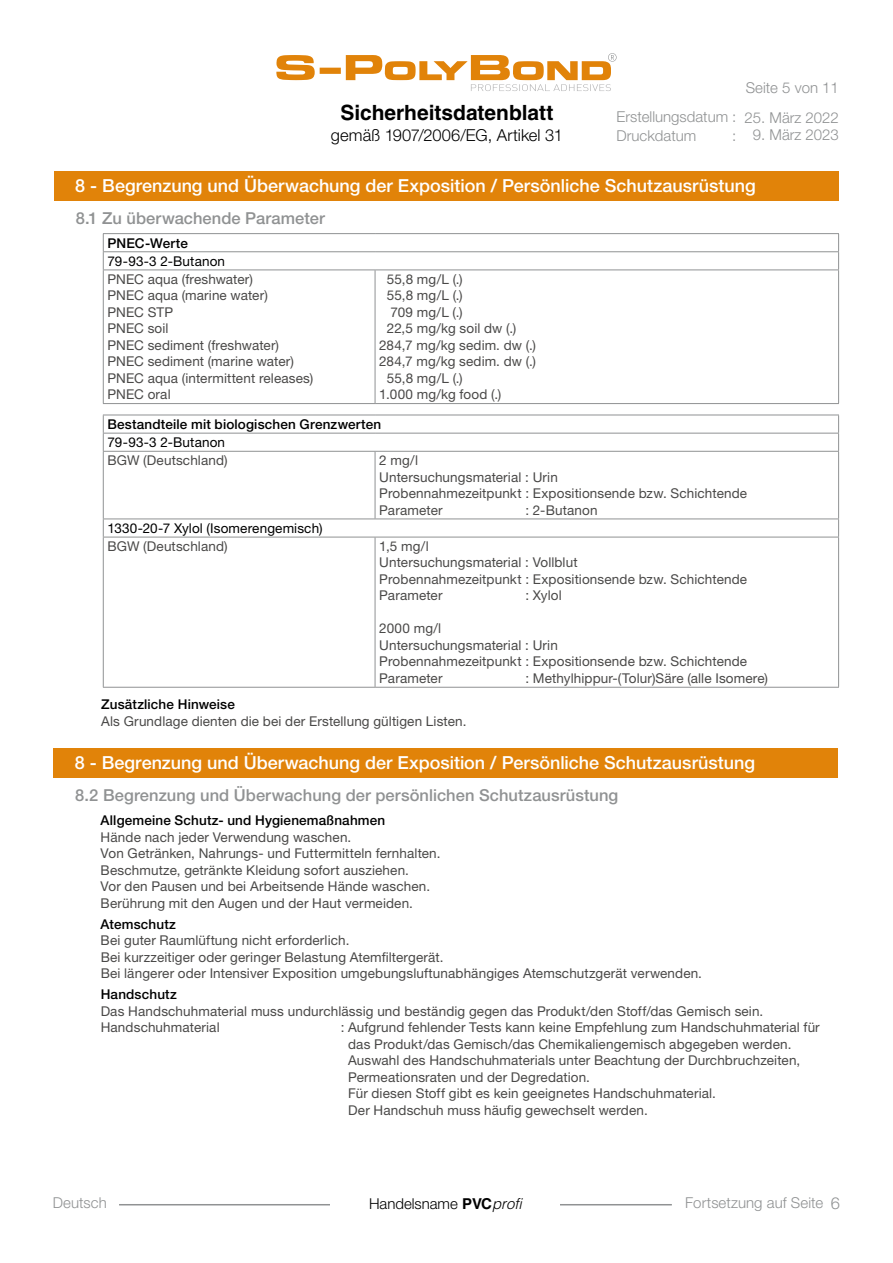
<style>
.page{position:relative;width:893px;height:1263px;background:#fff}
.page>*{position:absolute;margin:0;border:0;box-sizing:border-box;transform-origin:0 0}
.t1{font:700 21px "Helvetica LT Std";color:#000}
.t2{font:500 18px "Helvetica Neue LT Std";color:#fff}
.t3{font:500 16.5px "Helvetica Neue LT Std";letter-spacing:.005em;color:#909293}
.t4{font:300 16.5px "Helvetica Neue LT Std";letter-spacing:.005em;color:#000}
.t5{font:300 16.5px "Helvetica Neue LT Std";color:#909293}
.t6{font:300 15px/18.5px "Helvetica Neue LT Std";color:#909293}
.t7{font:300 15px "Helvetica Neue LT Std";color:#000}
.t8{font:13.5px/16.5px "Helvetica Neue LT Std";letter-spacing:.01em;color:#4a4948}
.t9{font:500 13.5px "Helvetica Neue LT Std";letter-spacing:.01em;color:#000}
.t10{font:13.5px "Helvetica Neue LT Std";letter-spacing:.01em;color:#000}
.s1{font-family:"Helvetica LT Std";font-weight:700}
.s2{font-family:"Helvetica LT Std";font-style:italic}
</style>
<div class="page">
<svg style="left:276px;top:53px;width:341px;height:38px"></svg>
<hr style="left:119px;top:1204px;width:553px;height:1px;background:#909293">
<div style="left:331px;top:1198px;width:229px;height:30px;background:#fff"></div>
<div style="left:54px;top:171px;width:785px;height:30px;background:#e18309"></div>
<hr style="left:103px;top:233px;width:272px;height:1px;background:#909293">
<hr style="left:375px;top:233px;width:464px;height:1px;background:#909293">
<hr style="left:103px;top:251px;width:272px;height:1px;background:#909293">
<svg style="left:103px;top:234px;width:1px;height:36px"></svg>
<hr style="left:375px;top:251px;width:464px;height:1px;background:#909293">
<svg style="left:838px;top:234px;width:1px;height:36px"></svg>
<hr style="left:103px;top:270px;width:272px;height:1px;background:#909293">
<hr style="left:103px;top:270px;width:1px;height:133px;background:#909293">
<hr style="left:375px;top:270px;width:464px;height:1px;background:#909293">
<hr style="left:375px;top:270px;width:1px;height:133px;background:#909293">
<hr style="left:838px;top:270px;width:1px;height:133px;background:#909293">
<hr style="left:103px;top:403px;width:272px;height:1px;background:#909293">
<hr style="left:375px;top:403px;width:464px;height:1px;background:#909293">
<hr style="left:103px;top:415px;width:272px;height:1px;background:#909293">
<hr style="left:375px;top:415px;width:464px;height:1px;background:#909293">
<hr style="left:103px;top:433px;width:272px;height:1px;background:#909293">
<svg style="left:103px;top:415px;width:1px;height:36px"></svg>
<hr style="left:375px;top:433px;width:464px;height:1px;background:#909293">
<svg style="left:838px;top:415px;width:1px;height:36px"></svg>
<hr style="left:103px;top:451px;width:272px;height:1px;background:#909293">
<hr style="left:103px;top:452px;width:1px;height:66px;background:#909293">
<hr style="left:375px;top:451px;width:464px;height:1px;background:#909293">
<hr style="left:375px;top:452px;width:1px;height:66px;background:#909293">
<hr style="left:838px;top:452px;width:1px;height:66px;background:#909293">
<hr style="left:103px;top:518px;width:272px;height:1px;background:#909293">
<svg style="left:103px;top:519px;width:1px;height:18px"></svg>
<hr style="left:375px;top:518px;width:464px;height:1px;background:#909293">
<svg style="left:838px;top:519px;width:1px;height:18px"></svg>
<hr style="left:103px;top:537px;width:272px;height:1px;background:#909293">
<hr style="left:103px;top:537px;width:1px;height:150px;background:#909293">
<hr style="left:375px;top:537px;width:464px;height:1px;background:#909293">
<hr style="left:375px;top:537px;width:1px;height:150px;background:#909293">
<hr style="left:838px;top:537px;width:1px;height:150px;background:#909293">
<hr style="left:103px;top:687px;width:272px;height:1px;background:#909293">
<hr style="left:375px;top:687px;width:464px;height:1px;background:#909293">
<div style="left:53px;top:748px;width:785px;height:30px;background:#e18309"></div>
<h1 class="t1" style="left:340px;top:100px;width:215px">Sicherheitsdatenblatt</h1>
<p class="t4" style="left:331px;top:125px;width:233px">gemäß 1907/2006/EG, Artikel 31</p>
<p class="t6" style="left:746px;top:78px;width:95px">Seite 5 von 11</p>
<p class="t6" style="left:617px;top:107px;width:121px">Erstellungsdatum :<br>Druckdatum</p>
<p class="t6" style="left:744px;top:108px;width:96px">25. März 2022</p>
<p class="t6" style="left:732px;top:125px;width:108px">: 9. März 2023</p>
<h2 class="t2" style="left:75px;top:175px;width:682px">8 - Begrenzung und Überwachung der Exposition / Persönliche Schutzausrüstung</h2>
<p class="t3" style="left:76px;top:208px;width:251px">8.1 Zu überwachende Parameter</p>
<p class="t9" style="left:108px;top:235px;width:82px">PNEC-Werte</p>
<p class="t10" style="left:108px;top:253px;width:119px">79-93-3 2-Butanon</p>
<p class="t8" style="left:108px;top:271px;width:207px">PNEC aqua (freshwater)<br>PNEC aqua (marine water)<br>PNEC STP<br>PNEC soil<br>PNEC sediment (freshwater)<br>PNEC sediment (marine water)<br>PNEC aqua (intermittent releases)<br>PNEC oral</p>
<p class="t8" style="left:387px;top:271px;width:77px">55,8 mg/L (.)</p>
<p class="t8" style="left:387px;top:287px;width:77px">55,8 mg/L (.)</p>
<p class="t8" style="left:391px;top:304px;width:74px">709 mg/L (.)</p>
<p class="t8" style="left:387px;top:320px;width:131px">22,5 mg/kg soil dw (.)</p>
<p class="t8" style="left:379px;top:337px;width:158px">284,7 mg/kg sedim. dw (.)</p>
<p class="t8" style="left:379px;top:353px;width:158px">284,7 mg/kg sedim. dw (.)</p>
<p class="t8" style="left:387px;top:369px;width:77px">55,8 mg/L (.)</p>
<p class="t8" style="left:379px;top:386px;width:124px">1.000 mg/kg food (.)</p>
<p class="t9" style="left:108px;top:416px;width:275px">Bestandteile mit biologischen Grenzwerten</p>
<p class="t10" style="left:108px;top:434px;width:119px">79-93-3 2-Butanon</p>
<p class="t8" style="left:108px;top:452px;width:122px">BGW (Deutschland)</p>
<p class="t8" style="left:379px;top:452px;width:369px">2 mg/l<br>Untersuchungsmaterial : Urin<br>Probennahmezeitpunkt : Expositionsende bzw. Schichtende<br>Parameter</p>
<p class="t8" style="left:525px;top:501px;width:74px">: 2-Butanon</p>
<p class="t10" style="left:108px;top:520px;width:216px">1330-20-7 Xylol (Isomerengemisch)</p>
<p class="t8" style="left:108px;top:538px;width:122px">BGW (Deutschland)</p>
<p class="t8" style="left:379px;top:538px;width:369px">1,5 mg/l<br>Untersuchungsmaterial : Vollblut<br>Probennahmezeitpunkt : Expositionsende bzw. Schichtende<br>Parameter</p>
<p class="t8" style="left:525px;top:587px;width:38px">: Xylol</p>
<p class="t8" style="left:379px;top:620px;width:369px">2000 mg/l<br>Untersuchungsmaterial : Urin<br>Probennahmezeitpunkt : Expositionsende bzw. Schichtende<br>Parameter</p>
<p class="t8" style="left:525px;top:670px;width:244px">: Methylhippur-(Tolur)Säre (alle Isomere)</p>
<p class="t9" style="left:101px;top:696px;width:135px">Zusätzliche Hinweise</p>
<p class="t8" style="left:101px;top:712px;width:367px">Als Grundlage dienten die bei der Erstellung gültigen Listen.</p>
<h2 class="t2" style="left:75px;top:752px;width:682px">8 - Begrenzung und Überwachung der Exposition / Persönliche Schutzausrüstung</h2>
<p class="t3" style="left:75px;top:785px;width:545px">8.2 Begrenzung und Überwachung der persönlichen Schutzausrüstung</p>
<p class="t9" style="left:101px;top:812px;width:286px">Allgemeine Schutz- und Hygienemaßnahmen</p>
<p class="t8" style="left:101px;top:828px;width:341px">Hände nach jeder Verwendung waschen.<br>Von Getränken, Nahrungs- und Futtermitteln fernhalten.<br>Beschmutze, getränkte Kleidung sofort ausziehen.<br>Vor den Pausen und bei Arbeitsende Hände waschen.<br>Berührung mit den Augen und der Haut vermeiden.</p>
<p class="t9" style="left:101px;top:916px;width:77px">Atemschutz</p>
<p class="t8" style="left:101px;top:932px;width:603px">Bei guter Raumlüftung nicht erforderlich.<br>Bei kurzzeitiger oder geringer Belastung Atemfiltergerät.<br>Bei längerer oder Intensiver Exposition umgebungsluftunabhängiges Atemschutzgerät verwenden.</p>
<p class="t9" style="left:101px;top:986px;width:78px">Handschutz</p>
<p class="t8" style="left:101px;top:1002px;width:664px">Das Handschuhmaterial muss undurchlässig und beständig gegen das Produkt/den Stoff/das Gemisch sein.<br>Handschuhmaterial</p>
<p class="t8" style="left:348px;top:1019px;width:473px;text-indent:-8px">: Aufgrund fehlender Tests kann keine Empfehlung zum Handschuhmaterial für das Produkt/das Gemisch/das Chemikaliengemisch abgegeben werden.<br>Auswahl des Handschuhmaterials unter Beachtung der Durchbruchzeiten, Permeationsraten und der Degredation.<br>Für diesen Stoff gibt es kein geeignetes Handschuhmaterial.<br>Der Handschuh muss häufig gewechselt werden.</p>
<p class="t6" style="left:53px;top:1193px;width:56px">Deutsch</p>
<p class="t7" style="left:369px;top:1194px;width:154px">Handelsname <span class="s1">PVC</span><span class="s2">profi</span></p>
<p class="t6" style="left:685px;top:1193px;width:139px">Fortsetzung auf Seite</p>
<p class="t5" style="left:831px;top:1193px;width:11px">6</p>
</div>
